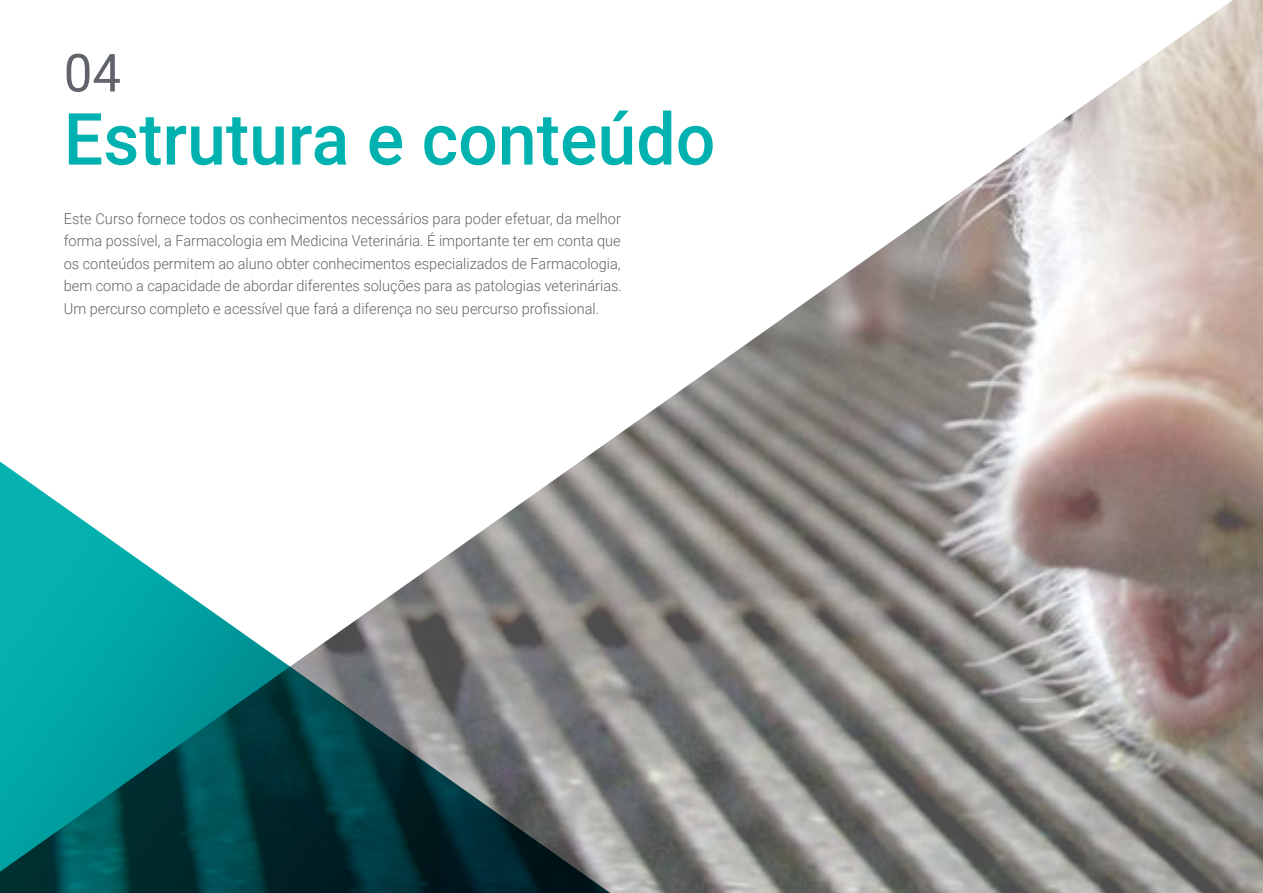
<style>
.page{position:relative;width:1263px;height:893px;background:#fff}
.page>*{position:absolute;margin:0;border:0;box-sizing:border-box;transform-origin:0 0}
.t1{font:500 72px "Roboto";color:#00b2af}
.t2{font:52.5px "Roboto";color:#61646a}
.t3{font:300 15px/22.5px "Roboto";color:#61646a;text-align:justify}
</style>
<div class="page">
<img style="left:602px;top:0;width:661px;height:893px">
<svg style="left:0;top:446px;width:640px;height:447px"></svg>
<h2 class="t2" style="left:64px;top:36px;width:59px">04</h2>
<h1 class="t1" style="left:64px;top:89px;width:653px">Estrutura e conteúdo</h1>
<p class="t3" style="left:64px;top:207px;width:560px">Este Curso fornece todos os conhecimentos necessários para poder efetuar, da melhor forma possível, a Farmacologia em Medicina Veterinária. É importante ter em conta que os conteúdos permitem ao aluno obter conhecimentos especializados de Farmacologia, bem como a capacidade de abordar diferentes soluções para as patologias veterinárias.<br>Um percurso completo e acessível que fará a diferença no seu percurso profissional.</p>
</div>
